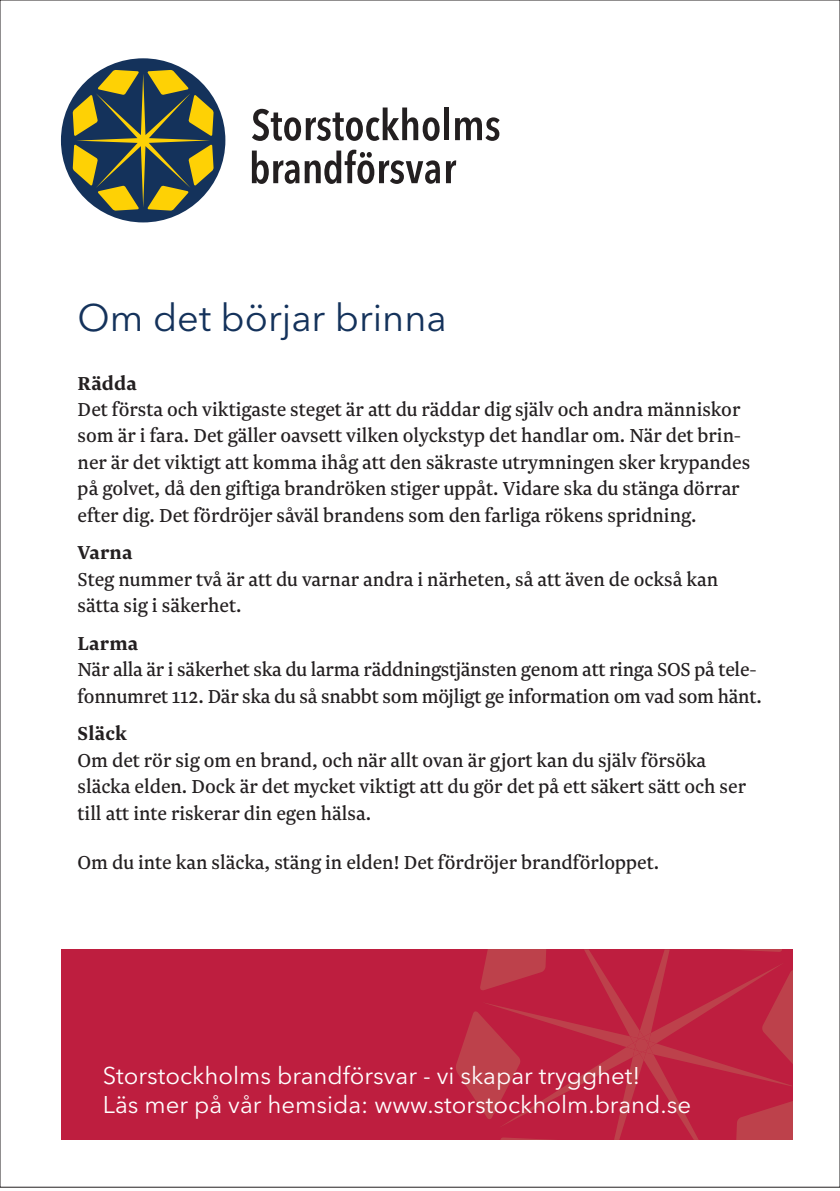
<style>
.page{position:relative;width:840px;height:1191px;background:#fff}
.page>*{position:absolute;margin:0;border:0;box-sizing:border-box;transform-origin:0 0}
.t1{font:38px "Avenir Next LT Pro";color:#14325b}
.t2{font:24px/28.8px "Avenir Next LT Pro";color:#fff}
.t3{font:22px/26.4px "Newzald";color:#231f20}
.s1{font-weight:700}
</style>
<div class="page">
<div style="left:61px;top:58px;width:164px;height:164px;background:#14325b;border-radius:50%"></div>
<svg style="left:73px;top:70px;width:140px;height:141px"></svg>
<svg style="left:252px;top:107px;width:187px;height:34px"></svg>
<div style="left:444px;top:107px;width:5px;height:33px;background:#231f20"></div>
<svg style="left:455px;top:117px;width:44px;height:24px"></svg>
<svg style="left:252px;top:150px;width:187px;height:34px"></svg>
<svg style="left:446px;top:160px;width:10px;height:23px"></svg>
<div style="left:61px;top:949px;width:730px;height:191px;background:#be1e3f"></div>
<svg style="left:456px;top:949px;width:335px;height:191px"></svg>
<p class="t1" style="left:78px;top:295px;width:370px">Om det börjar brinna</p>
<p class="t3" style="left:78px;top:369px;width:673px"><span class="s1">Rädda<br></span>Det första och viktigaste steget är att du räddar dig själv och andra människor som är i fara. Det gäller oavsett vilken olyckstyp det handlar om. När det brin&shy;ner är det viktigt att komma ihåg att den säkraste utrymningen sker krypandes på golvet, då den giftiga brandröken stiger uppåt. Vidare ska du stänga dörrar efter dig. Det fördröjer såväl brandens som den farliga rökens spridning.</p>
<p class="t3" style="left:78px;top:539px;width:641px"><span class="s1">Varna<br></span>Steg nummer två är att du varnar andra i närheten, så att även de också kan sätta sig i säkerhet.</p>
<p class="t3" style="left:78px;top:629px;width:685px"><span class="s1">Larma<br></span>När alla är i säkerhet ska du larma räddningstjänsten genom att ringa SOS på tele&shy;fonnumret 112. Där ska du så snabbt som möjligt ge information om vad som hänt.</p>
<p class="t3" style="left:78px;top:720px;width:669px"><span class="s1">Släck<br></span>Om det rör sig om en brand, och när allt ovan är gjort kan du själv försöka släcka elden. Dock är det mycket viktigt att du gör det på ett säkert sätt och ser till att inte riskerar din egen hälsa.</p>
<p class="t3" style="left:78px;top:848px;width:583px">Om du inte kan släcka, stäng in elden! Det fördröjer brandförloppet.</p>
<p class="t2" style="left:103px;top:1061px;width:589px">Storstockholms brandförsvar - vi skapar trygghet!<br>Läs mer på vår hemsida: www.storstockholm.brand.se</p>
</div>
